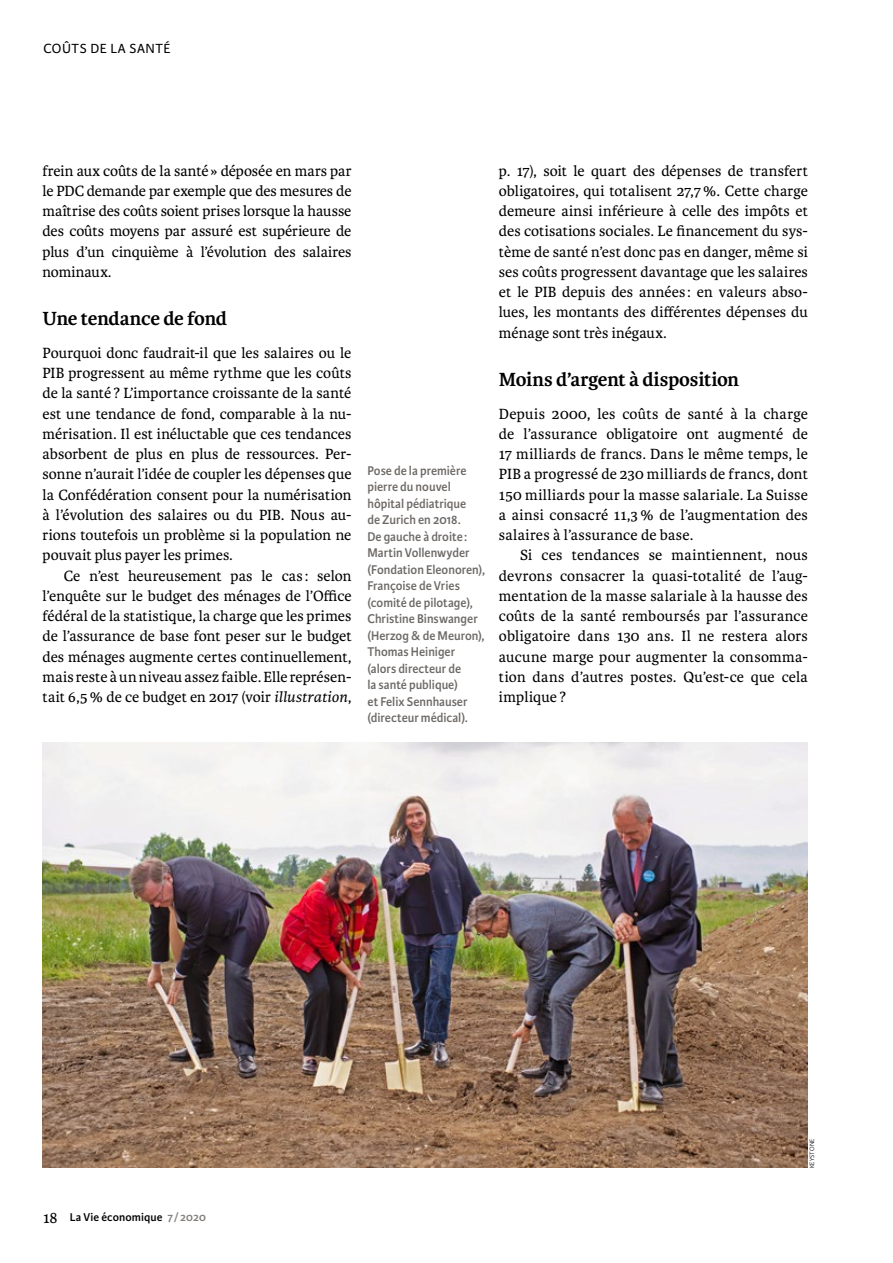
<style>
.page{position:relative;width:893px;height:1263px;background:#fff}
.page>*{position:absolute;margin:0;border:0;box-sizing:border-box;transform-origin:0 0}
.t1{font:700 20.25px "Karmina";letter-spacing:-.01em;color:#000}
.t2{font:15.75px/20.2px "Karmina";letter-spacing:.005em;color:#000;text-align:justify}
.t3{font:14.1px "Karmina Sans";letter-spacing:.04em;color:#000}
.t4{font:600 13.5px/16.5px "Karmina Sans";color:#6d6966;scale:.95 1}
.t5{font:600 12px "Karmina Sans";letter-spacing:.01em;color:#000}
.t6{font:300 6.75px "Karmina Sans";letter-spacing:.01em;color:#000}
.s1{font-style:italic}
.s2{font-family:"Karmina";font-weight:400;font-size:16.5px}
.s3{color:#817e7b}
</style>
<div class="page">
<img style="left:43px;top:743px;width:765px;height:424px">
<p class="t3" style="left:43px;top:41px;width:129px">COÛTS DE LA SANTÉ</p>
<p class="t2" style="left:43px;top:160px;width:311px">frein aux coûts de la santé» déposée en mars par le PDC demande par exemple que des mesures de maîtrise des coûts soient prises lorsque la hausse des coûts moyens par assuré est supérieure de plus d’un cinquième à l’évolution des salaires nominaux.</p>
<p class="t1" style="left:43px;top:307px;width:186px">Une tendance de fond</p>
<p class="t2" style="left:43px;top:343px;width:311px">Pourquoi donc faudrait-il que les salaires ou le PIB progressent au même rythme que les coûts de la santé ? L’importance croissante de la santé est une tendance de fond, comparable à la nu&shy;mérisation. Il est inéluctable que ces tendances absorbent de plus en plus de ressources. Per&shy;sonne n’aurait l’idée de coupler les dépenses que la Confédération consent pour la numérisation à l’évolution des salaires ou du PIB. Nous au&shy;rions toutefois un problème si la population ne pouvait plus payer les primes.</p>
<p class="t2" style="left:43px;top:566px;width:311px;text-indent:21px">Ce n’est heureusement pas le cas : selon l’enquête sur le budget des ménages de l’Office fédéral de la statistique, la charge que les primes de l’assurance de base font peser sur le budget des ménages augmente certes continuellement, mais reste à un niveau assez faible. Elle représen&shy;tait 6,5% de ce budget en 2017 (voir <span class="s1">illustration</span>,</p>
<p class="t4" style="left:367px;top:462px;width:125px">Pose de la première pierre du nouvel hôpital pédiatrique<br>de Zurich en 2018.<br>De gauche à droite:<br>Martin Vollenwyder (Fondation Eleonoren),<br>Françoise de Vries (comité de pilotage),<br>Christine Binswanger (Herzog &amp; de Meuron),<br>Thomas Heiniger (alors directeur de<br>la santé publique)<br>et Felix Sennhauser (directeur médical).</p>
<p class="t2" style="left:499px;top:161px;width:311px">p. 17), soit le quart des dépenses de transfert obligatoires, qui totalisent 27,7%. Cette charge demeure ainsi inférieure à celle des impôts et des cotisations sociales. Le financement du sys&shy;tème de santé n’est donc pas en danger, même si ses coûts progressent davantage que les salaires et le PIB depuis des années : en valeurs abso&shy;lues, les montants des différentes dépenses du ménage sont très inégaux.</p>
<p class="t1" style="left:499px;top:367px;width:242px">Moins d’argent à disposition</p>
<p class="t2" style="left:499px;top:403px;width:311px">Depuis 2000, les coûts de santé à la charge de l’assurance obligatoire ont augmenté de 17 milliards de francs. Dans le même temps, le PIB a progressé de 230 milliards de francs, dont 150 milliards pour la masse salariale. La Suisse a ainsi consacré 11,3% de l’augmentation des salaires à l’assurance de base.</p>
<p class="t2" style="left:499px;top:545px;width:310px;text-indent:21px">Si ces tendances se maintiennent, nous devrons consacrer la quasi-totalité de l’aug&shy;mentation de la masse salariale à la hausse des coûts de la santé remboursés par l’assurance obligatoire dans 130 ans. Il ne restera alors aucune marge pour augmenter la consomma&shy;tion dans d’autres postes. Qu’est-ce que cela implique ?</p>
<p class="t5" style="left:43px;top:1210px;width:164px"><span class="s2">18</span> La Vie économique <span class="s3">7 /2020</span></p>
<p class="t6" style="left:808px;top:1168px;width:31px;rotate:-90deg">KEYSTONE</p>
</div>
